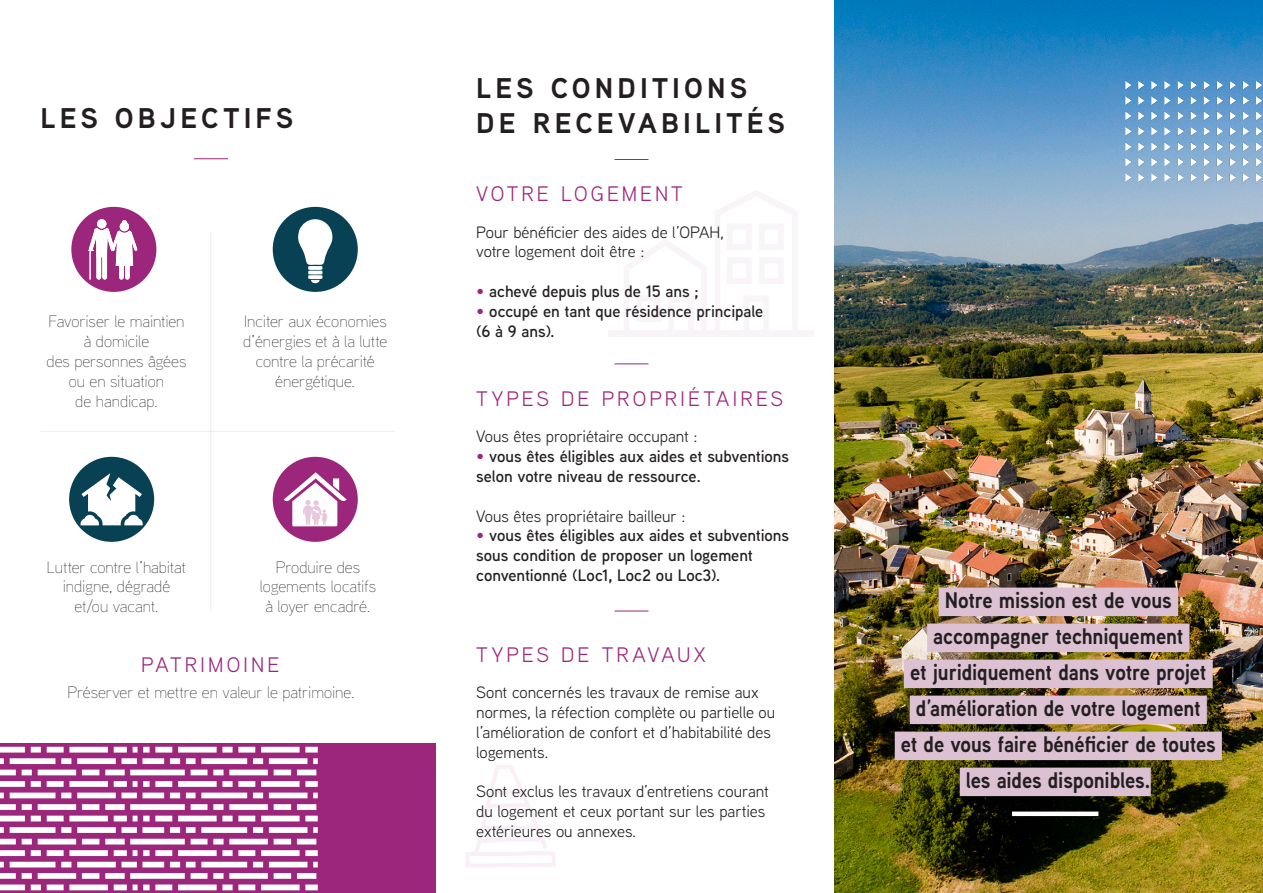
<style>
.page{position:relative;width:1263px;height:893px;background:#fff}
.page>*{position:absolute;margin:0;border:0;box-sizing:border-box;transform-origin:0 0}
.En-tête_-_Aligner_à_gauche{font:700 28.5px "Aaux Next";letter-spacing:.14em;color:#231f20}
.En-tête_-_Aligner_au_centre__surbrillanc{font:700 22.5px/36px "Aaux Next";letter-spacing:-.01em;color:#231f20;text-align:center;scale:.92 1}
.Sous-entête{font:21px "Aaux Next";letter-spacing:.135em;color:#9c267b}
.Citation{font:21px "Aaux Next";letter-spacing:.14em;color:#9c267b}
.Corps_de_texte{font:16.5px/19.8px "Aaux Next";letter-spacing:-.005em;color:#231f20}
.Liste_numérotée{font:100 16.5px/19.8px "Aaux Next";letter-spacing:-.005em;color:#231f20;text-align:center}
.Corps_de_texte-2{font:600 16.5px/19.8px "Aaux Next";letter-spacing:-.005em;color:#231f20}
.s1{color:#9c267b}
</style>
<div class="page">
<div style="left:0;top:743px;width:436px;height:150px;background:#9c267b"></div>
<img style="left:0;top:746px;width:318px;height:145px">
<img style="left:834px;top:0;width:429px;height:893px">
<img style="left:1124px;top:79px;width:139px;height:104px">
<svg style="left:466px;top:765px;width:90px;height:102px"></svg>
<div style="left:938px;top:588px;width:240px;height:28px;background:#dcc1d3"></div>
<div style="left:927px;top:624px;width:262px;height:28px;background:#dcc1d3"></div>
<div style="left:904px;top:660px;width:309px;height:28px;background:#dcc1d3"></div>
<div style="left:910px;top:696px;width:297px;height:28px;background:#dcc1d3"></div>
<div style="left:895px;top:732px;width:327px;height:28px;background:#dcc1d3"></div>
<div style="left:960px;top:768px;width:191px;height:28px;background:#dcc1d3"></div>
<hr style="left:614px;top:159px;width:34px;height:1px;background:#9c267b">
<hr style="left:614px;top:363px;width:34px;height:1px;background:#9c267b">
<hr style="left:614px;top:611px;width:34px;height:1px;background:#9c267b">
<div style="left:1012px;top:811px;width:86px;height:5px;background:#fff"></div>
<svg style="left:624px;top:239px;width:82px;height:91px"></svg>
<svg style="left:715px;top:190px;width:82px;height:140px"></svg>
<div style="left:608px;top:330px;width:205px;height:7px;background:#f9f4f7"></div>
<hr style="left:194px;top:158px;width:34px;height:1px;background:#9c267b">
<hr style="left:210px;top:232px;width:1px;height:380px;background:#9c267b">
<hr style="left:40px;top:431px;width:355px;height:1px;background:#9c267b">
<div style="left:71px;top:207px;width:85px;height:85px;background:#9c267b;border-radius:50%"></div>
<svg style="left:88px;top:220px;width:49px;height:60px"></svg>
<div style="left:273px;top:457px;width:85px;height:85px;background:#9c267b;border-radius:50%"></div>
<div style="left:273px;top:207px;width:85px;height:85px;background:#094154;border-radius:50%"></div>
<svg style="left:298px;top:219px;width:35px;height:64px"></svg>
<div style="left:69px;top:457px;width:85px;height:85px;background:#094154;border-radius:50%"></div>
<svg style="left:81px;top:473px;width:62px;height:52px"></svg>
<svg style="left:284px;top:472px;width:63px;height:54px"></svg>
<p class="En-tête_-_Aligner_à_gauche" style="left:476px;top:68px;width:272px">LES CONDITIONS</p>
<p class="En-tête_-_Aligner_à_gauche" style="left:40px;top:98px;width:254px">LES OBJECTIFS</p>
<p class="En-tête_-_Aligner_à_gauche" style="left:476px;top:103px;width:310px">DE RECEVABILITÉS</p>
<p class="Liste_numérotée" style="left:47px;top:311px;width:141px">Favoriser le maintien à domicile<br>des personnes âgées ou en situation<br>de handicap.</p>
<p class="Liste_numérotée" style="left:243px;top:311px;width:146px">Inciter aux économies d’énergies et à la lutte contre la précarité énergétique.</p>
<p class="Liste_numérotée" style="left:47px;top:556px;width:141px">Lutter contre l’habitat indigne, dégradé et/ou vacant.</p>
<p class="Liste_numérotée" style="left:260px;top:556px;width:118px">Produire des logements locatifs à loyer encadré.</p>
<p class="Citation" style="left:141px;top:650px;width:140px">PATRIMOINE</p>
<p class="Liste_numérotée" style="left:68px;top:681px;width:289px">Préserver et mettre en valeur le patrimoine.</p>
<p class="Sous-entête" style="left:476px;top:180px;width:208px">VOTRE LOGEMENT</p>
<p class="Corps_de_texte" style="left:476px;top:221px;width:249px">Pour bénéficier des aides de l’OPAH, votre logement doit être :</p>
<p class="Corps_de_texte-2" style="left:476px;top:281px;width:224px"><span class="s1">•</span> achevé depuis plus de 15 ans ;</p>
<p class="Corps_de_texte-2" style="left:476px;top:301px;width:289px"><span class="s1">•</span> occupé en tant que résidence principale (6 à 9 ans).</p>
<p class="Sous-entête" style="left:476px;top:384px;width:308px">TYPES DE PROPRIÉTAIRES</p>
<p class="Corps_de_texte" style="left:476px;top:426px;width:223px">Vous êtes propriétaire occupant :</p>
<p class="Corps_de_texte-2" style="left:476px;top:446px;width:314px"><span class="s1">•</span> vous êtes éligibles aux aides et subventions selon votre niveau de ressource.</p>
<p class="Corps_de_texte" style="left:476px;top:505px;width:211px">Vous êtes propriétaire bailleur :</p>
<p class="Corps_de_texte-2" style="left:476px;top:525px;width:314px"><span class="s1">•</span> vous êtes éligibles aux aides et subventions sous condition de proposer un logement conventionné (Loc1, Loc2 ou Loc3).</p>
<p class="Sous-entête" style="left:476px;top:640px;width:231px">TYPES DE TRAVAUX</p>
<p class="Corps_de_texte" style="left:476px;top:682px;width:301px">Sont concernés les travaux de remise aux normes, la réfection complète ou partielle ou l’amélioration de confort et d’habitabilité des logements.</p>
<p class="Corps_de_texte" style="left:476px;top:781px;width:294px">Sont exclus les travaux d’entretiens courant du logement et ceux portant sur les parties extérieures ou annexes.</p>
<p class="En-tête_-_Aligner_au_centre__surbrillanc" style="left:901px;top:582px;width:344px">Notre mission est de vous accompagner techniquement<br>et juridiquement dans votre projet d’amélioration de votre logement<br>et de vous faire bénéficier de toutes les aides disponibles.</p>
</div>
